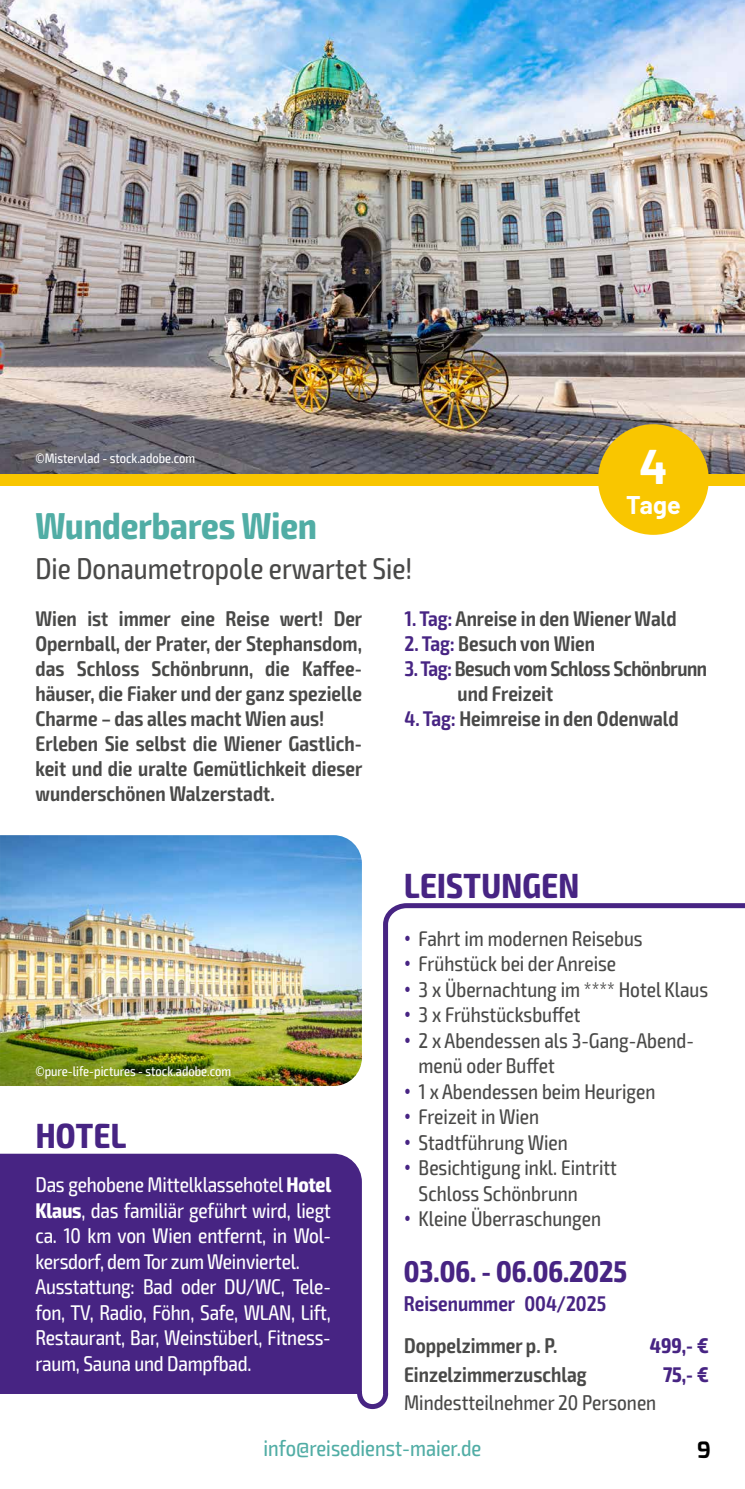
<style>
.page{position:relative;width:745px;height:1489px;background:#fff}
.page>*{position:absolute;margin:0;border:0;box-sizing:border-box;transform-origin:0 0}
.t1{font:700 47.5px "Barlow";color:#fff}
.t2{font:700 condensed 37.5px "Exo 2";color:#51ada5}
.t3{font:700 condensed 35px "Exo 2";letter-spacing:.01em;color:#472483}
.t4{font:condensed 30px "Exo 2";color:#494948}
.t5{font:700 condensed 30px "Exo 2";color:#472483}
.t6{font:700 25px "Barlow";color:#fff}
.t7{font:condensed 22.5px "Exo 2";color:#51ada5}
.t8{font:700 22.5px "Exo";color:#000}
.t9{font:600 condensed 21.25px/25px "Exo 2";color:#494948}
.t10{font:condensed 21.25px/25.5px "Exo 2";color:#494948}
.t11{font:condensed 21.25px/25.5px "Exo 2";letter-spacing:-.01em;color:#fff}
.t12{font:600 condensed 21.25px/25px "Exo 2";letter-spacing:-.02em;color:#494948}
.t13{font:600 condensed 21.25px "Exo 2";color:#472483}
.t14{font:700 condensed 21.25px "Exo 2";color:#472483}
.t15{font:condensed 13.75px "Exo 2";color:#fff}
.s1{font-weight:700}
.s2{color:#472483}
.s3{font-family:"Arial Narrow";font-stretch:normal;color:#472483}
</style>
<div class="page">
<div style="left:0;top:1153px;width:361px;height:240px;background:#472483"></div>
<img style="left:0;top:0;width:744px;height:474px">
<div style="left:0;top:474px;width:744px;height:11px;background:#f9c600"></div>
<svg style="left:383px;top:903px;width:361px;height:482px"></svg>
<svg style="left:354px;top:1385px;width:35px;height:25px"></svg>
<div style="left:597px;top:424px;width:111px;height:111px;background:#f9c600;border-radius:50%"></div>
<img style="left:0;top:835px;width:361px;height:250px">
<p class="t15" style="left:35px;top:450px;width:161px">©Mistervlad - stock.adobe.com</p>
<h2 class="t2" style="left:35px;top:503px;width:282px">Wunderbares Wien</h2>
<h3 class="t4" style="left:35px;top:551px;width:378px">Die Donaumetropole erwartet Sie!</h3>
<h1 class="t1" style="left:638px;top:432px;width:30px">4</h1>
<p class="t6" style="left:625px;top:486px;width:56px">Tage</p>
<p class="t9" style="left:35px;top:606px;width:328px">Wien ist immer eine Reise wert! Der Opernball, der Prater, der Stephansdom, das Schloss Schönbrunn, die Kaffee&shy;häuser, die Fiaker und der ganz spezielle Charme – das alles macht Wien aus!<br>Erleben Sie selbst die Wiener Gastlich&shy;keit und die uralte Gemütlichkeit dieser wunderschönen Walzerstadt.</p>
<p class="t15" style="left:35px;top:1062px;width:197px">©pure-life-pictures - stock.adobe.com</p>
<h3 class="t3" style="left:36px;top:1115px;width:92px">HOTEL</h3>
<p class="t11" style="left:35px;top:1172px;width:297px">Das gehobene Mittelklassehotel <span class="s1">Hotel Klaus</span>, das familiär geführt wird, liegt ca. 10 km von Wien entfernt, in Wol&shy;kersdorf, dem Tor zum Weinviertel.<br>Ausstattung: Bad oder DU/WC, Tele&shy;fon, TV, Radio, Föhn, Safe, WLAN, Lift, Restaurant, Bar, Weinstüberl, Fitness&shy;raum, Sauna und Dampfbad.</p>
<p class="t9" style="left:404px;top:606px;width:273px"><span class="s2">1. Tag:</span> Anreise in den Wiener Wald</p>
<p class="t9" style="left:404px;top:631px;width:192px"><span class="s2">2. Tag:</span> Besuch von Wien</p>
<p class="t12" style="left:457px;top:656px;width:251px;text-indent:-53px"><span class="s2">3. Tag:</span> Besuch vom Schloss Schönbrunn und Freizeit</p>
<p class="t9" style="left:404px;top:706px;width:276px"><span class="s2">4. Tag:</span> Heimreise in den Odenwald</p>
<h3 class="t3" style="left:404px;top:864px;width:177px">LEISTUNGEN</h3>
<p class="t10" style="left:404px;top:925px;width:240px"><span class="s3">•</span> Fahrt im modernen Reisebus</p>
<p class="t10" style="left:404px;top:951px;width:213px"><span class="s3">•</span> Frühstück bei der Anreise</p>
<p class="t10" style="left:404px;top:976px;width:305px"><span class="s3">•</span> 3 x Übernachtung im **** Hotel Klaus</p>
<p class="t10" style="left:404px;top:1002px;width:177px"><span class="s3">•</span> 3 x Frühstücksbuffet</p>
<p class="t10" style="left:418px;top:1027px;width:276px;text-indent:-14px"><span class="s3">•</span> 2 x Abendessen als 3-Gang-Abend&shy;menü oder Buffet</p>
<p class="t10" style="left:404px;top:1078px;width:252px"><span class="s3">•</span> 1 x Abendessen beim Heurigen</p>
<p class="t10" style="left:404px;top:1104px;width:136px"><span class="s3">•</span> Freizeit in Wien</p>
<p class="t10" style="left:404px;top:1129px;width:165px"><span class="s3">•</span> Stadtführung Wien</p>
<p class="t10" style="left:418px;top:1155px;width:200px;text-indent:-14px"><span class="s3">•</span> Besichtigung inkl. Eintritt<br>Schloss Schönbrunn</p>
<p class="t10" style="left:404px;top:1206px;width:198px"><span class="s3">•</span> Kleine Überraschungen</p>
<h3 class="t5" style="left:403px;top:1253px;width:225px">03.06. - 06.06.2025</h3>
<p class="t13" style="left:403px;top:1290px;width:204px">Reisenummer 004/2025</p>
<p class="t9" style="left:404px;top:1333px;width:155px">Doppelzimmer p. P.</p>
<p class="t14" style="left:649px;top:1332px;width:61px">499,- €</p>
<p class="t9" style="left:404px;top:1361px;width:184px">Einzelzimmerzuschlag</p>
<p class="t14" style="left:662px;top:1361px;width:47px">75,- €</p>
<p class="t10" style="left:404px;top:1389px;width:253px">Mindestteilnehmer 20 Personen</p>
<p class="t7" style="left:263px;top:1435px;width:219px">info@reisedienst-maier.de</p>
<p class="t8" style="left:696px;top:1434px;width:15px">9</p>
</div>
